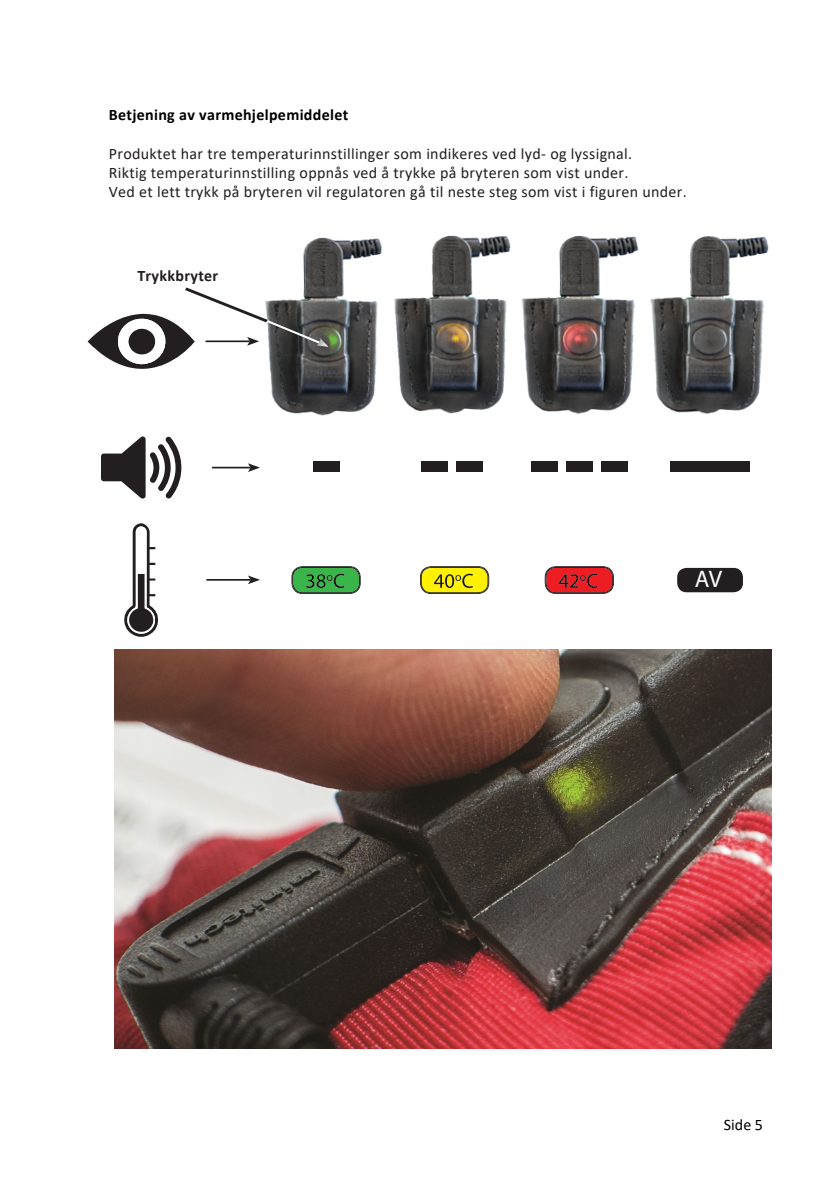
<style>
.page{position:relative;width:840px;height:1191px;background:#fff}
.page>*{position:absolute;margin:0;border:0;box-sizing:border-box;transform-origin:0 0}
.t1{font:24px "Myriad Pro";color:#fff}
.t2{font:16px/19.2px "Calibri";letter-spacing:.02em;color:#221e1f}
.t3{font:700 16px "Calibri";letter-spacing:.02em;color:#000}
.t4{font:700 16px "Calibri";letter-spacing:.02em;color:#221e1f}
.t5{font:16px "Calibri";color:#000}
</style>
<div class="page">
<img style="left:269px;top:235px;width:500px;height:181px">
<svg style="left:101px;top:436px;width:80px;height:63px"></svg>
<svg style="left:124px;top:523px;width:35px;height:114px"></svg>
<div style="left:313px;top:461px;width:26px;height:11px;background:#231f20"></div>
<div style="left:421px;top:461px;width:26px;height:11px;background:#231f20"></div>
<div style="left:456px;top:461px;width:26px;height:11px;background:#231f20"></div>
<div style="left:566px;top:461px;width:26px;height:11px;background:#231f20"></div>
<div style="left:600px;top:461px;width:27px;height:11px;background:#231f20"></div>
<div style="left:531px;top:461px;width:26px;height:11px;background:#231f20"></div>
<div style="left:670px;top:461px;width:79px;height:11px;background:#231f20"></div>
<div style="left:286px;top:565px;width:83px;height:31px;background:#231f20;opacity:.75"></div>
<div style="left:415px;top:565px;width:81px;height:31px;background:#231f20;opacity:.75"></div>
<div style="left:539px;top:565px;width:83px;height:31px;background:#231f20;opacity:.75"></div>
<div style="left:669px;top:565px;width:77px;height:31px;background:#231f20;opacity:.75"></div>
<hr style="left:206px;top:579px;width:44px;height:1px;background:#231f20">
<svg style="left:248px;top:575px;width:12px;height:9px"></svg>
<hr style="left:212px;top:467px;width:38px;height:1px;background:#231f20">
<svg style="left:248px;top:463px;width:12px;height:9px"></svg>
<svg style="left:88px;top:285px;width:240px;height:84px"></svg>
<img style="left:114px;top:650px;width:657px;height:398px">
<p class="t3" style="left:109px;top:104px;width:241px">Betjening av varmehjelpemiddelet</p>
<p class="t2" style="left:109px;top:143px;width:579px">Produktet har tre temperaturinnstillinger som indikeres ved lyd- og lyssignal.<br>Riktig temperaturinnstilling oppnås ved å trykke på bryteren som vist under.<br>Ved et lett trykk på bryteren vil regulatoren gå til neste steg som vist i figuren under.</p>
<p class="t4" style="left:137px;top:264px;width:82px">Trykkbryter</p>
<h1 class="t1" style="left:694px;top:564px;width:29px">AV</h1>
<p class="t5" style="left:723px;top:1113px;width:41px">Side 5</p>
</div>
